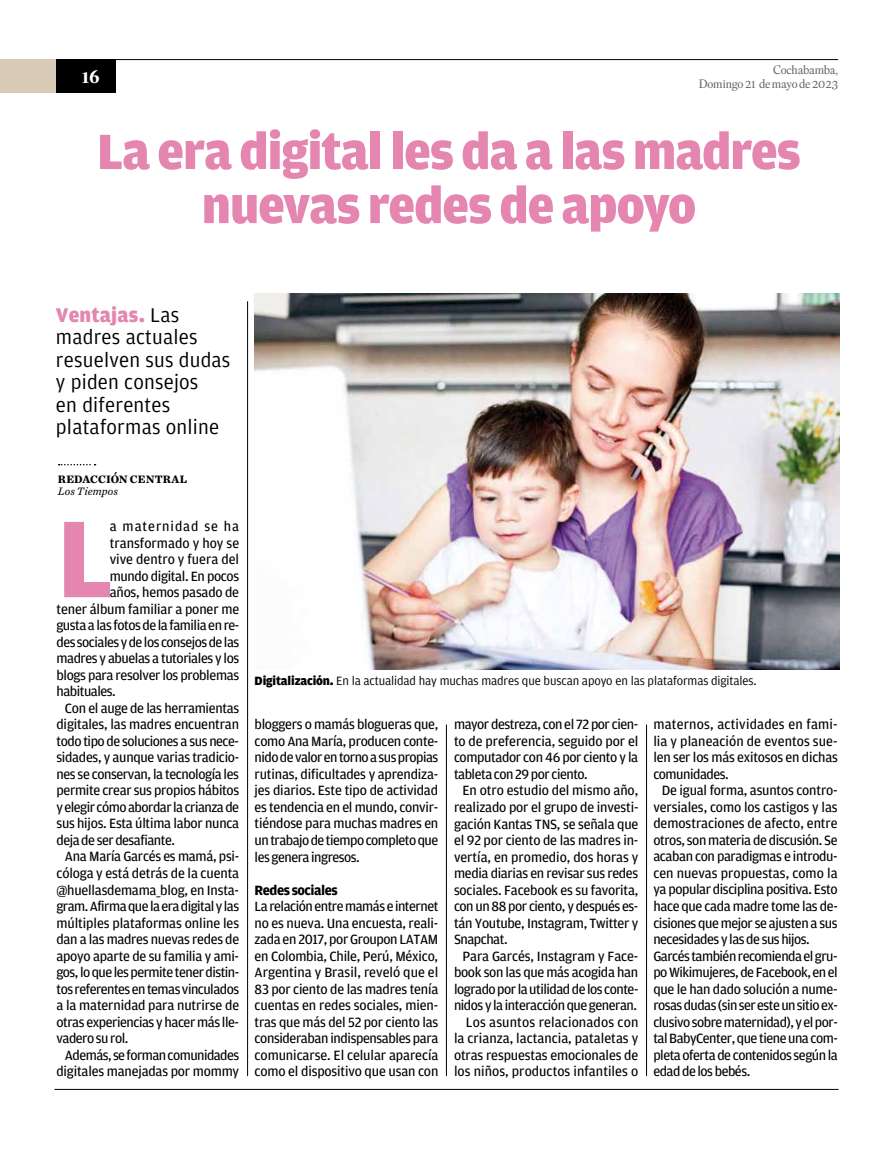
<style>
.page{position:relative;width:893px;height:1149px;background:#fff}
.page>*{position:absolute;margin:0;border:0;box-sizing:border-box;transform-origin:0 0}
.t1{font:700 115.65px "Amplitude";color:#e486af}
.t2{font:900 52.5px/54px "Amplitude";letter-spacing:-.02em;color:#e486af;text-align:center}
.t3{font:21px/22.5px "Amplitude";letter-spacing:.01em;color:#000}
.t4{font:700 18px "Eudald Headline";color:#fff}
.t5{font:14.25px/16.5px "Amplitude";letter-spacing:-.025em;color:#000;text-align:justify}
.t6{font:14.25px "Amplitude";letter-spacing:-.005em;color:#000}
.t7{font:14.25px "Amplitude";color:#000}
.t8{font:14.25px "Amplitude";letter-spacing:.01em;color:#000}
.t9{font:14.25px "Amplitude";letter-spacing:.065em;color:#000}
.t10{font:700 14.25px "Amplitude";letter-spacing:-.03em;color:#000}
.t11{font:12.75px "Amplitude";letter-spacing:-.01em;color:#000}
.t12{font:12px/13.5px "Eudald Headline";letter-spacing:-.02em;color:#646363;text-align:right}
.t13{font:700 11.25px "Chronicle Text G2";color:#000}
.t14{font:italic 11.25px "Chronicle Text G2";letter-spacing:.01em;color:#000}
.s1{font-weight:900;color:#e486af}
.s2{font-weight:900}
</style>
<div class="page">
<svg style="left:59px;top:464px;width:37px;height:1px"></svg>
<hr style="left:247px;top:301px;width:1px;height:774px;background:#000">
<hr style="left:446px;top:724px;width:1px;height:351px;background:#000">
<hr style="left:646px;top:724px;width:1px;height:351px;background:#000">
<hr style="left:70px;top:59px;width:768px;height:1px;background:#000">
<div style="left:55px;top:59px;width:61px;height:33px;background:#000"></div>
<div style="left:0;top:59px;width:55px;height:33px;background:#d8cbb8"></div>
<img style="left:255px;top:294px;width:584px;height:374px">
<hr style="left:54px;top:1088px;width:784px;height:1px;background:#000">
<p class="t4" style="left:82px;top:64px;width:20px">16</p>
<p class="t12" style="left:699px;top:63px;width:141px">Cochabamba,<br>Domingo 21 de mayo de 2023</p>
<h2 class="t2" style="left:97px;top:125px;width:705px">La era digital les da a las madres nuevas redes de apoyo</h2>
<h3 class="t3" style="left:56px;top:303px;width:176px"><span class="s1">Ventajas.</span> Las madres actuales resuelven sus dudas y piden consejos<br>en diferentes plataformas online</h3>
<p class="t13" style="left:58px;top:469px;width:131px">REDACCIÓN CENTRAL</p>
<p class="t14" style="left:58px;top:482px;width:62px">Los Tiempos</p>
<h1 class="t1" style="left:56px;top:494px;width:59px">L</h1>
<p class="t9" style="left:110px;top:518px;width:131px">a maternidad se ha</p>
<p class="t7" style="left:110px;top:535px;width:131px">transformado y hoy se</p>
<p class="t7" style="left:110px;top:551px;width:131px">vive dentro y fuera del</p>
<p class="t5" style="left:110px;top:567px;width:131px">mundo digital. En pocos</p>
<p class="t5" style="left:110px;top:584px;width:131px">años, hemos pasado de</p>
<p class="t5" style="left:56px;top:600px;width:184px">tener álbum familiar a poner me</p>
<p class="t5" style="left:56px;top:617px;width:184px">gusta a las fotos de la familia en re-</p>
<p class="t5" style="left:56px;top:633px;width:184px">des sociales y de los consejos de las</p>
<p class="t5" style="left:56px;top:650px;width:184px">madres y abuelas a tutoriales y los</p>
<p class="t5" style="left:56px;top:666px;width:184px">blogs para resolver los problemas</p>
<p class="t5" style="left:56px;top:683px;width:61px">habituales.</p>
<p class="t5" style="left:65px;top:699px;width:176px">Con el auge de las herramientas</p>
<p class="t5" style="left:56px;top:716px;width:184px">digitales, las madres encuentran</p>
<p class="t5" style="left:56px;top:732px;width:184px">todo tipo de soluciones a sus nece-</p>
<p class="t5" style="left:56px;top:749px;width:184px">sidades, y aunque varias tradicio-</p>
<p class="t5" style="left:56px;top:765px;width:184px">nes se conservan, la tecnología les</p>
<p class="t5" style="left:56px;top:782px;width:184px">permite crear sus propios hábitos</p>
<p class="t5" style="left:56px;top:798px;width:184px">y elegir cómo abordar la crianza de</p>
<p class="t5" style="left:56px;top:815px;width:184px">sus hijos. Esta última labor nunca</p>
<p class="t5" style="left:56px;top:831px;width:120px">deja de ser desafiante.</p>
<p class="t5" style="left:65px;top:848px;width:176px">Ana María Garcés es mamá, psi-</p>
<p class="t5" style="left:56px;top:864px;width:184px">cóloga y está detrás de la cuenta</p>
<p class="t5" style="left:56px;top:881px;width:184px">@huellasdemama_blog, en Insta-</p>
<p class="t5" style="left:56px;top:897px;width:184px">gram. Afirma que la era digital y las</p>
<p class="t6" style="left:56px;top:914px;width:184px">múltiples plataformas online les</p>
<p class="t5" style="left:56px;top:930px;width:184px">dan a las madres nuevas redes de</p>
<p class="t5" style="left:56px;top:947px;width:184px">apoyo aparte de su familia y ami-</p>
<p class="t5" style="left:56px;top:963px;width:184px">gos, lo que les permite tener distin-</p>
<p class="t5" style="left:56px;top:980px;width:184px">tos referentes en temas vinculados</p>
<p class="t5" style="left:56px;top:996px;width:184px">a la maternidad para nutrirse de</p>
<p class="t5" style="left:56px;top:1013px;width:184px">otras experiencias y hacer más lle-</p>
<p class="t5" style="left:56px;top:1029px;width:74px">vadero su rol.</p>
<p class="t5" style="left:65px;top:1046px;width:176px">Además, se forman comunidades</p>
<p class="t5" style="left:56px;top:1062px;width:184px">digitales manejadas por mommy</p>
<p class="t11" style="left:255px;top:673px;width:504px"><span class="s2">Digitalización.</span> En la actualidad hay muchas madres que buscan apoyo en las plataformas digitales.</p>
<p class="t5" style="left:255px;top:716px;width:185px">bloggers o mamás blogueras que, como Ana María, producen conte&shy;nido de valor en torno a sus propias rutinas, dificultades y aprendiza&shy;jes diarios. Este tipo de actividad es tendencia en el mundo, convir&shy;tiéndose para muchas madres en un trabajo de tiempo completo que les genera ingresos.</p>
<p class="t10" style="left:255px;top:881px;width:85px">Redes sociales</p>
<p class="t5" style="left:255px;top:897px;width:185px">La relación entre mamás e internet no es nueva. Una encuesta, reali&shy;zada en 2017, por Groupon LATAM en Colombia, Chile, Perú, México, Argentina y Brasil, reveló que el 83 por ciento de las madres tenía cuentas en redes sociales, mien&shy;tras que más del 52 por ciento las consideraban indispensables para comunicarse. El celular aparecía como el dispositivo que usan con</p>
<p class="t5" style="left:454px;top:716px;width:186px">mayor destreza, con el 72 por cien-</p>
<p class="t6" style="left:454px;top:733px;width:186px">to de preferencia, seguido por el</p>
<p class="t5" style="left:454px;top:749px;width:186px">computador con 46 por ciento y la</p>
<p class="t5" style="left:454px;top:765px;width:135px">tableta con 29 por ciento.</p>
<p class="t6" style="left:462px;top:782px;width:177px">En otro estudio del mismo año,</p>
<p class="t5" style="left:454px;top:798px;width:186px">realizado por el grupo de investi-</p>
<p class="t5" style="left:454px;top:815px;width:186px">gación Kantas TNS, se señala que</p>
<p class="t5" style="left:454px;top:831px;width:186px">el 92 por ciento de las madres in-</p>
<p class="t6" style="left:454px;top:848px;width:186px">vertía, en promedio, dos horas y</p>
<p class="t5" style="left:454px;top:864px;width:186px">media diarias en revisar sus redes</p>
<p class="t5" style="left:454px;top:881px;width:186px">sociales. Facebook es su favorita,</p>
<p class="t5" style="left:454px;top:897px;width:186px">con un 88 por ciento, y después es-</p>
<p class="t5" style="left:454px;top:914px;width:186px">tán Youtube, Instagram, Twitter y</p>
<p class="t5" style="left:454px;top:930px;width:55px">Snapchat.</p>
<p class="t6" style="left:462px;top:947px;width:177px">Para Garcés, Instagram y Face-</p>
<p class="t5" style="left:454px;top:963px;width:186px">book son las que más acogida han</p>
<p class="t5" style="left:454px;top:980px;width:186px">logrado por la utilidad de los conte-</p>
<p class="t5" style="left:454px;top:996px;width:184px">nidos y la interacción que generan.</p>
<p class="t8" style="left:466px;top:1013px;width:174px">Los asuntos relacionados con</p>
<p class="t7" style="left:454px;top:1030px;width:186px">la crianza, lactancia, pataletas y</p>
<p class="t5" style="left:454px;top:1046px;width:186px">otras respuestas emocionales de</p>
<p class="t7" style="left:454px;top:1063px;width:186px">los niños, productos infantiles o</p>
<p class="t8" style="left:653px;top:716px;width:186px">maternos, actividades en fami-</p>
<p class="t7" style="left:653px;top:733px;width:186px">lia y planeación de eventos sue-</p>
<p class="t5" style="left:653px;top:749px;width:186px">len ser los más exitosos en dichas</p>
<p class="t5" style="left:653px;top:765px;width:77px">comunidades.</p>
<p class="t5" style="left:662px;top:782px;width:177px">De igual forma, asuntos contro-</p>
<p class="t5" style="left:653px;top:798px;width:186px">versiales, como los castigos y las</p>
<p class="t6" style="left:653px;top:815px;width:186px">demostraciones de afecto, entre</p>
<p class="t5" style="left:653px;top:831px;width:186px">otros, son materia de discusión. Se</p>
<p class="t5" style="left:653px;top:848px;width:186px">acaban con paradigmas e introdu-</p>
<p class="t7" style="left:653px;top:865px;width:186px">cen nuevas propuestas, como la</p>
<p class="t5" style="left:653px;top:881px;width:186px">ya popular disciplina positiva. Esto</p>
<p class="t5" style="left:653px;top:897px;width:186px">hace que cada madre tome las de-</p>
<p class="t5" style="left:653px;top:914px;width:186px">cisiones que mejor se ajusten a sus</p>
<p class="t5" style="left:653px;top:930px;width:158px">necesidades y las de sus hijos.</p>
<p class="t5" style="left:653px;top:947px;width:186px">Garcés también recomienda el gru-</p>
<p class="t5" style="left:653px;top:963px;width:186px">po Wikimujeres, de Facebook, en el</p>
<p class="t5" style="left:653px;top:980px;width:186px">que le han dado solución a nume-</p>
<p class="t5" style="left:653px;top:996px;width:186px">rosas dudas (sin ser este un sitio ex-</p>
<p class="t5" style="left:653px;top:1013px;width:186px">clusivo sobre maternidad), y el por-</p>
<p class="t5" style="left:653px;top:1029px;width:186px">tal BabyCenter, que tiene una com-</p>
<p class="t5" style="left:653px;top:1046px;width:186px">pleta oferta de contenidos según la</p>
<p class="t5" style="left:653px;top:1062px;width:98px">edad de los bebés.</p>
</div>
